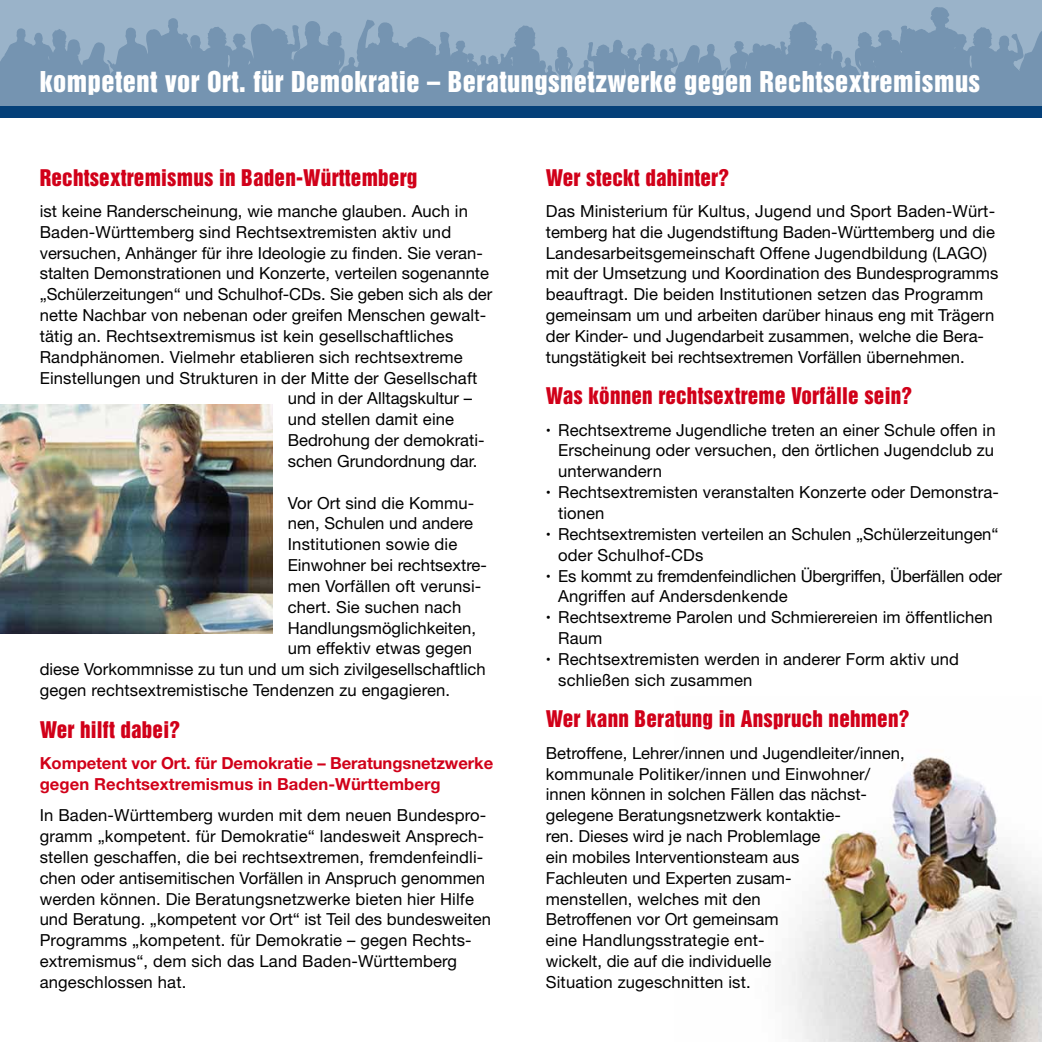
<style>
.page{position:relative;width:1042px;height:1042px;background:#fff}
.page>*{position:absolute;margin:0;border:0;box-sizing:border-box;transform-origin:0 0}
.t1{font:26.25px "Helvetica Inserat LT";letter-spacing:.02em;color:#fff}
.t2{font:21px "Helvetica Inserat LT";letter-spacing:.01em;color:#d10019}
.t3{font:16.62px/20.8px "Helvetica Neue LT";letter-spacing:.005em;color:#000}
.t4{font:700 16.62px/20.8px "Helvetica Neue LT";letter-spacing:-.005em;color:#d10019}
.s1{font-weight:800}
</style>
<div class="page">
<img style="left:788px;top:757px;width:254px;height:285px">
<div style="left:0;top:0;width:1042px;height:109px;background:#9ab3c9"></div>
<svg style="left:4px;top:7px;width:1038px;height:49px"></svg>
<div style="left:0;top:56px;width:1042px;height:50px;background:#7594b1"></div>
<div style="left:0;top:106px;width:1042px;height:11px;background:#044079"></div>
<img style="left:0;top:404px;width:273px;height:229px">
<h1 class="t1" style="left:40px;top:66px;width:942px">kompetent vor Ort. für Demokratie – Beratungsnetzwerke gegen Rechtsextremismus</h1>
<p class="t2" style="left:40px;top:165px;width:379px">Rechtsextremismus in Baden-Württemberg</p>
<p class="t3" style="left:40px;top:200px;width:430px">ist keine Randerscheinung, wie manche glauben. Auch in</p>
<p class="t3" style="left:40px;top:221px;width:413px">Baden-Württemberg sind Rechtsextremisten aktiv und</p>
<p class="t3" style="left:40px;top:242px;width:445px">versuchen, Anhänger für ihre Ideologie zu finden. Sie veran-</p>
<p class="t3" style="left:40px;top:263px;width:451px">stalten Demonstrationen und Konzerte, verteilen sogenannte</p>
<p class="t3" style="left:40px;top:284px;width:454px">„Schülerzeitungen“ und Schulhof-CDs. Sie geben sich als der</p>
<p class="t3" style="left:40px;top:304px;width:446px">nette Nachbar von nebenan oder greifen Menschen gewalt-</p>
<p class="t3" style="left:40px;top:325px;width:415px">tätig an. Rechtsextremismus ist kein gesellschaftliches</p>
<p class="t3" style="left:40px;top:346px;width:425px">Randphänomen. Vielmehr etablieren sich rechtsextreme</p>
<p class="t3" style="left:40px;top:367px;width:439px">Einstellungen und Strukturen in der Mitte der Gesellschaft</p>
<p class="t3" style="left:288px;top:388px;width:186px">und in der Alltagskultur –</p>
<p class="t3" style="left:288px;top:409px;width:168px">und stellen damit eine</p>
<p class="t3" style="left:288px;top:429px;width:198px">Bedrohung der demokrati-</p>
<p class="t3" style="left:288px;top:450px;width:191px">schen Grundordnung dar.</p>
<p class="t3" style="left:288px;top:492px;width:188px">Vor Ort sind die Kommu-</p>
<p class="t3" style="left:288px;top:513px;width:187px">nen, Schulen und andere</p>
<p class="t3" style="left:288px;top:534px;width:171px">Institutionen sowie die</p>
<p class="t3" style="left:288px;top:554px;width:201px">Einwohner bei rechtsextre-</p>
<p class="t3" style="left:288px;top:575px;width:195px">men Vorfällen oft verunsi-</p>
<p class="t3" style="left:288px;top:596px;width:175px">chert. Sie suchen nach</p>
<p class="t3" style="left:288px;top:617px;width:190px">Handlungsmöglichkeiten,</p>
<p class="t3" style="left:288px;top:638px;width:186px">um effektiv etwas gegen</p>
<p class="t3" style="left:40px;top:659px;width:447px">diese Vorkommnisse zu tun und um sich zivilgesellschaftlich</p>
<p class="t3" style="left:40px;top:679px;width:412px">gegen rechtsextremistische Tendenzen zu engagieren.</p>
<p class="t2" style="left:40px;top:717px;width:142px">Wer hilft dabei?</p>
<p class="t4" style="left:40px;top:752px;width:455px">Kompetent vor Ort. für Demokratie – Beratungsnetzwerke gegen Rechtsextremismus in Baden-Württemberg</p>
<p class="t3" style="left:40px;top:804px;width:453px">In Baden-Württemberg wurden mit dem neuen Bundespro&shy;gramm „kompetent. für Demokratie“ landesweit Ansprech&shy;stellen geschaffen, die bei rechtsextremen, fremdenfeindli&shy;chen oder antisemitischen Vorfällen in Anspruch genommen werden können. Die Beratungsnetzwerke bieten hier Hilfe und Beratung. „kompetent vor Ort“ ist Teil des bundesweiten Programms „kompetent. für Demokratie – gegen Rechts&shy;extremismus“, dem sich das Land Baden-Württemberg angeschlossen hat.</p>
<p class="t2" style="left:546px;top:165px;width:185px">Wer steckt dahinter?</p>
<p class="t3" style="left:546px;top:200px;width:454px">Das Ministerium für Kultus, Jugend und Sport Baden-Würt&shy;temberg hat die Jugendstiftung Baden-Württemberg und die Landesarbeitsgemeinschaft Offene Jugendbildung (LAGO) mit der Umsetzung und Koordination des Bundesprogramms beauftragt. Die beiden Institutionen setzen das Programm gemeinsam um und arbeiten darüber hinaus eng mit Trägern der Kinder- und Jugendarbeit zusammen, welche die Bera&shy;tungstätigkeit bei rechtsextremen Vorfällen übernehmen.</p>
<p class="t2" style="left:546px;top:384px;width:368px">Was können rechtsextreme Vorfälle sein?</p>
<p class="t3" style="left:546px;top:419px;width:451px"><span class="s1">·</span> Rechtsextreme Jugendliche treten an einer Schule offen in</p>
<p class="t3" style="left:558px;top:440px;width:437px">Erscheinung oder versuchen, den örtlichen Jugendclub zu</p>
<p class="t3" style="left:558px;top:461px;width:105px">unterwandern</p>
<p class="t3" style="left:546px;top:482px;width:454px"><span class="s1">·</span> Rechtsextremisten veranstalten Konzerte oder Demonstra-</p>
<p class="t3" style="left:558px;top:502px;width:48px">tionen</p>
<p class="t3" style="left:546px;top:523px;width:454px"><span class="s1">·</span> Rechtsextremisten verteilen an Schulen „Schülerzeitungen“</p>
<p class="t3" style="left:558px;top:544px;width:147px">oder Schulhof-CDs</p>
<p class="t3" style="left:546px;top:565px;width:458px"><span class="s1">·</span> Es kommt zu fremdenfeindlichen Übergriffen, Überfällen oder</p>
<p class="t3" style="left:558px;top:586px;width:231px">Angriffen auf Andersdenkende</p>
<p class="t3" style="left:546px;top:607px;width:448px"><span class="s1">·</span> Rechtsextreme Parolen und Schmierereien im öffentlichen</p>
<p class="t3" style="left:558px;top:627px;width:45px">Raum</p>
<p class="t3" style="left:546px;top:648px;width:415px"><span class="s1">·</span> Rechtsextremisten werden in anderer Form aktiv und</p>
<p class="t3" style="left:558px;top:669px;width:196px">schließen sich zusammen</p>
<p class="t2" style="left:546px;top:706px;width:365px">Wer kann Beratung in Anspruch nehmen?</p>
<p class="t3" style="left:546px;top:742px;width:360px">Betroffene, Lehrer/innen und Jugendleiter/innen, kommunale Politiker/innen und Einwohner/ innen können in solchen Fällen das nächst&shy;gelegene Beratungsnetzwerk kontaktie-<br>ren. Dieses wird je nach Problemlage<br>ein mobiles Interventionsteam aus<br>Fachleuten und Experten zusam-<br>menstellen, welches mit den<br>Betroffenen vor Ort gemeinsam<br>eine Handlungsstrategie ent-<br>wickelt, die auf die individuelle<br>Situation zugeschnitten ist.</p>
</div>
